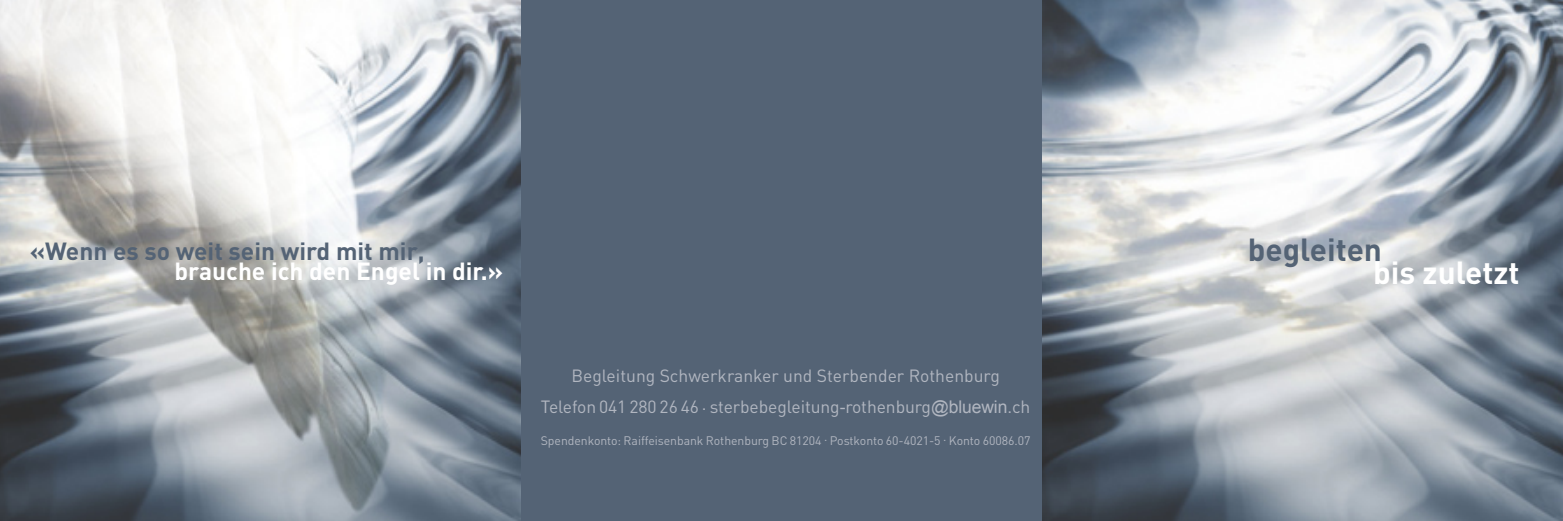
<style>
.page{position:relative;width:1563px;height:521px;background:#fff}
.page>*{position:absolute;margin:0;border:0;box-sizing:border-box;transform-origin:0 0}
.t1{font:700 31.5px "DIN";color:#fff}
.t2{font:700 31.5px "DIN";color:#546375}
.t3{font:700 24.5px "DIN";color:#546375}
.t4{font:700 24.5px "DIN";color:#fff}
.t5{font:17.5px "DIN";letter-spacing:-.005em;color:#b1b6c0}
.t6{font:12.25px "DIN";letter-spacing:-.005em;color:#b1b6c0}
.s1{font-family:"Arial"}
</style>
<div class="page">
<div style="left:521px;top:0;width:521px;height:521px;background:#546375"></div>
<img style="left:1042px;top:0;width:521px;height:521px">
<img style="left:0;top:0;width:521px;height:521px">
<p class="t3" style="left:30px;top:235px;width:396px">«Wenn es so weit sein wird mit mir,</p>
<p class="t4" style="left:174px;top:255px;width:330px">brauche ich den Engel in dir.»</p>
<p class="t5" style="left:571px;top:364px;width:430px">Begleitung Schwerkranker und Sterbender Rothenburg</p>
<p class="t5" style="left:541px;top:396px;width:491px">Telefon 041 280 26 46 . sterbebegleitung<span class="s1">-</span>rothenburg<span class="s1">@bluewin</span>.ch</p>
<p class="t6" style="left:541px;top:433px;width:491px">Spendenkonto: Raiffeisenbank Rothenburg BC 81204 . Postkonto 60-4021-5 . Konto 60086.07</p>
<p class="t2" style="left:1248px;top:229px;width:136px">begleiten</p>
<p class="t1" style="left:1373px;top:252px;width:148px">bis zuletzt</p>
</div>
